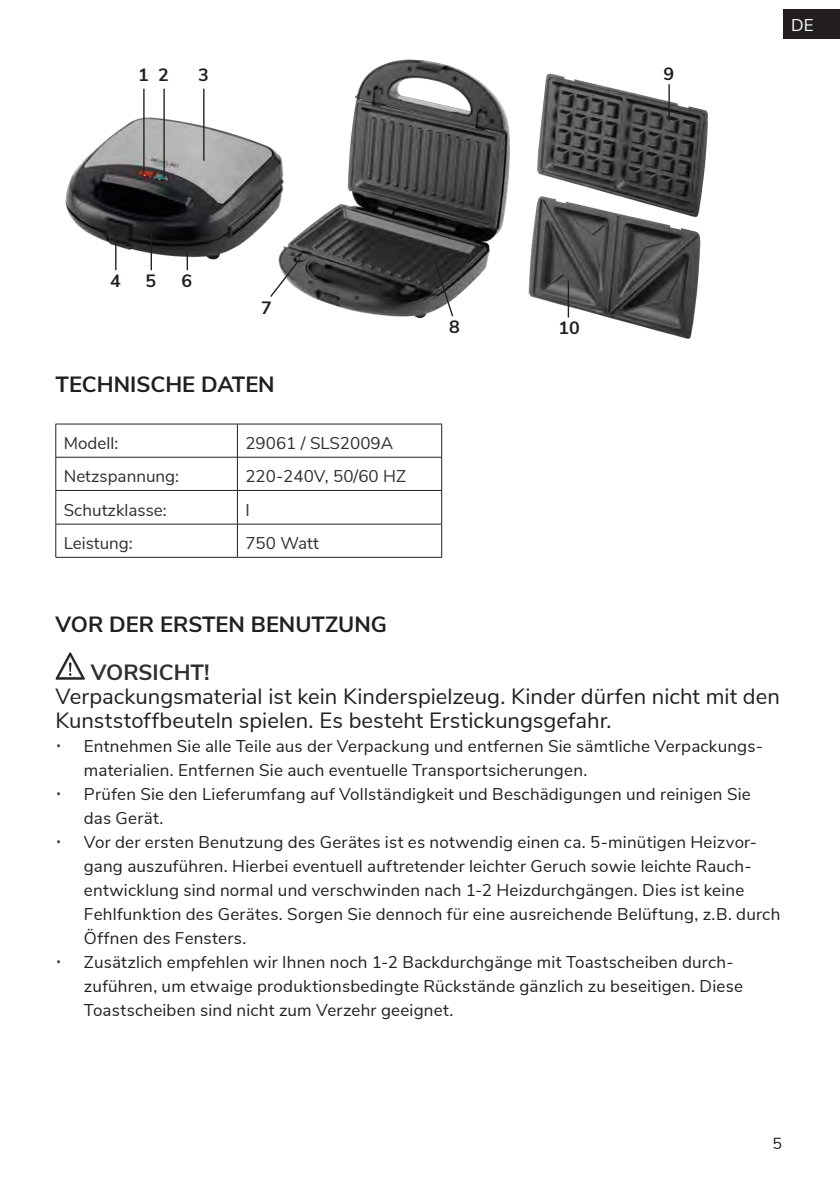
<style>
.page{position:relative;width:840px;height:1189px;background:#fff}
.page>*{position:absolute;margin:0;border:0;box-sizing:border-box;transform-origin:0 0}
.t1{font:22px/24px "Nunito Sans";color:#231f20}
.t2{font:700 22px "Nunito Sans";color:#231f20}
.t3{font:700 22px "Nunito Sans";color:#312f30}
.t4{font:700 17.8px "Nunito Sans";color:#231f20}
.t5{font:17px/24px "Nunito Sans";letter-spacing:.01em;color:#231f20}
.t6{font:17px "Nunito Sans";color:#312f30}
.t7{font:17px "Nunito Sans";color:#fff}
.t8{font:16px "Nunito Sans";color:#231f20}
.s1{font-family:"Open Sans";font-weight:300;color:#312f30}
</style>
<div class="page">
<div style="left:783px;top:9px;width:56px;height:30px;background:#231f20"></div>
<img style="left:65px;top:98px;width:193px;height:173px">
<img style="left:258px;top:59px;width:252px;height:260px">
<img style="left:537px;top:73px;width:171px;height:116px">
<img style="left:528px;top:189px;width:175px;height:150px">
<hr style="left:143px;top:89px;width:1px;height:84px;background:#231f20">
<hr style="left:163px;top:89px;width:2px;height:89px;background:#231f20">
<hr style="left:203px;top:89px;width:1px;height:72px;background:#231f20">
<hr style="left:115px;top:231px;width:1px;height:39px;background:#231f20">
<svg style="left:432px;top:259px;width:22px;height:59px"></svg>
<hr style="left:150px;top:233px;width:2px;height:37px;background:#231f20">
<hr style="left:567px;top:280px;width:2px;height:37px;background:#231f20">
<hr style="left:668px;top:84px;width:1px;height:37px;background:#231f20">
<svg style="left:186px;top:251px;width:2px;height:19px"></svg>
<svg style="left:269px;top:257px;width:32px;height:41px"></svg>
<hr style="left:55px;top:424px;width:182px;height:1px;background:#231f20">
<hr style="left:55px;top:424px;width:1px;height:33px;background:#231f20">
<hr style="left:237px;top:424px;width:205px;height:1px;background:#231f20">
<hr style="left:237px;top:424px;width:1px;height:33px;background:#231f20">
<hr style="left:441px;top:424px;width:1px;height:33px;background:#231f20">
<hr style="left:55px;top:457px;width:182px;height:1px;background:#231f20">
<hr style="left:55px;top:457px;width:1px;height:33px;background:#231f20">
<hr style="left:237px;top:457px;width:205px;height:1px;background:#231f20">
<hr style="left:237px;top:457px;width:1px;height:33px;background:#231f20">
<hr style="left:441px;top:457px;width:1px;height:33px;background:#231f20">
<hr style="left:55px;top:490px;width:182px;height:1px;background:#231f20">
<hr style="left:55px;top:491px;width:1px;height:33px;background:#231f20">
<hr style="left:237px;top:490px;width:205px;height:1px;background:#231f20">
<hr style="left:237px;top:491px;width:1px;height:33px;background:#231f20">
<hr style="left:441px;top:491px;width:1px;height:33px;background:#231f20">
<hr style="left:55px;top:524px;width:182px;height:1px;background:#231f20">
<hr style="left:55px;top:524px;width:1px;height:33px;background:#231f20">
<hr style="left:237px;top:524px;width:205px;height:1px;background:#231f20">
<hr style="left:237px;top:524px;width:1px;height:33px;background:#231f20">
<hr style="left:441px;top:524px;width:1px;height:33px;background:#231f20">
<hr style="left:55px;top:557px;width:182px;height:1px;background:#231f20">
<hr style="left:237px;top:557px;width:205px;height:1px;background:#231f20">
<svg style="left:55px;top:652px;width:30px;height:27px"></svg>
<p class="t4" style="left:138px;top:61px;width:32px">1 2</p>
<p class="t4" style="left:198px;top:61px;width:12px">3</p>
<p class="t4" style="left:663px;top:61px;width:12px">9</p>
<p class="t7" style="left:790px;top:13px;width:24px">DE</p>
<p class="t4" style="left:110px;top:267px;width:12px">4</p>
<p class="t4" style="left:145px;top:267px;width:12px">5</p>
<p class="t4" style="left:181px;top:267px;width:12px">6</p>
<p class="t4" style="left:261px;top:294px;width:12px">7</p>
<p class="t2" style="left:55px;top:368px;width:220px">TECHNISCHE DATEN</p>
<p class="t6" style="left:64px;top:431px;width:56px">Modell:</p>
<p class="t6" style="left:245px;top:431px;width:149px">29061 / SLS2009A</p>
<p class="t6" style="left:64px;top:464px;width:117px">Netzspannung:</p>
<p class="t6" style="left:245px;top:464px;width:162px">220-240V, 50/60 HZ</p>
<p class="t6" style="left:64px;top:497px;width:104px">Schutzklasse:</p>
<p class="t6" style="left:245px;top:497px;width:6px">I</p>
<p class="t6" style="left:64px;top:531px;width:70px">Leistung:</p>
<p class="t6" style="left:245px;top:531px;width:75px">750 Watt</p>
<p class="t4" style="left:449px;top:314px;width:12px">8</p>
<p class="t4" style="left:558px;top:315px;width:23px">10</p>
<p class="t2" style="left:55px;top:608px;width:333px">VOR DER ERSTEN BENUTZUNG</p>
<p class="t3" style="left:91px;top:656px;width:120px">VORSICHT!</p>
<p class="t1" style="left:55px;top:682px;width:725px">Verpackungsmaterial ist kein Kinderspielzeug. Kinder dürfen nicht mit den<br>Kunststoffbeuteln spielen. Es besteht Erstickungsgefahr.</p>
<p class="t5" style="left:84px;top:733px;width:680px;text-indent:-28px"><span class="s1">•</span> Entnehmen Sie alle Teile aus der Verpackung und entfernen Sie sämtliche Verpackungs&shy;materialien. Entfernen Sie auch eventuelle Transportsicherungen.</p>
<p class="t5" style="left:84px;top:781px;width:668px;text-indent:-28px"><span class="s1">•</span> Prüfen Sie den Lieferumfang auf Vollständigkeit und Beschädigungen und reinigen Sie das Gerät.</p>
<p class="t5" style="left:84px;top:829px;width:697px;text-indent:-28px"><span class="s1">•</span> Vor der ersten Benutzung des Gerätes ist es notwendig einen ca. 5-minütigen Heizvor&shy;gang auszuführen. Hierbei eventuell auftretender leichter Geruch sowie leichte Rauch&shy;entwicklung sind normal und verschwinden nach 1-2 Heizdurchgängen. Dies ist keine Fehlfunktion des Gerätes. Sorgen Sie dennoch für eine ausreichende Belüftung, z.B. durch Öffnen des Fensters.</p>
<p class="t5" style="left:84px;top:949px;width:660px;text-indent:-28px"><span class="s1">•</span> Zusätzlich empfehlen wir Ihnen noch 1-2 Backdurchgänge mit Toastscheiben durch&shy;zuführen, um etwaige produktionsbedingte Rückstände gänzlich zu beseitigen. Diese<br>Toastscheiben sind nicht zum Verzehr geeignet.</p>
<p class="t8" style="left:772px;top:1131px;width:11px">5</p>
</div>
